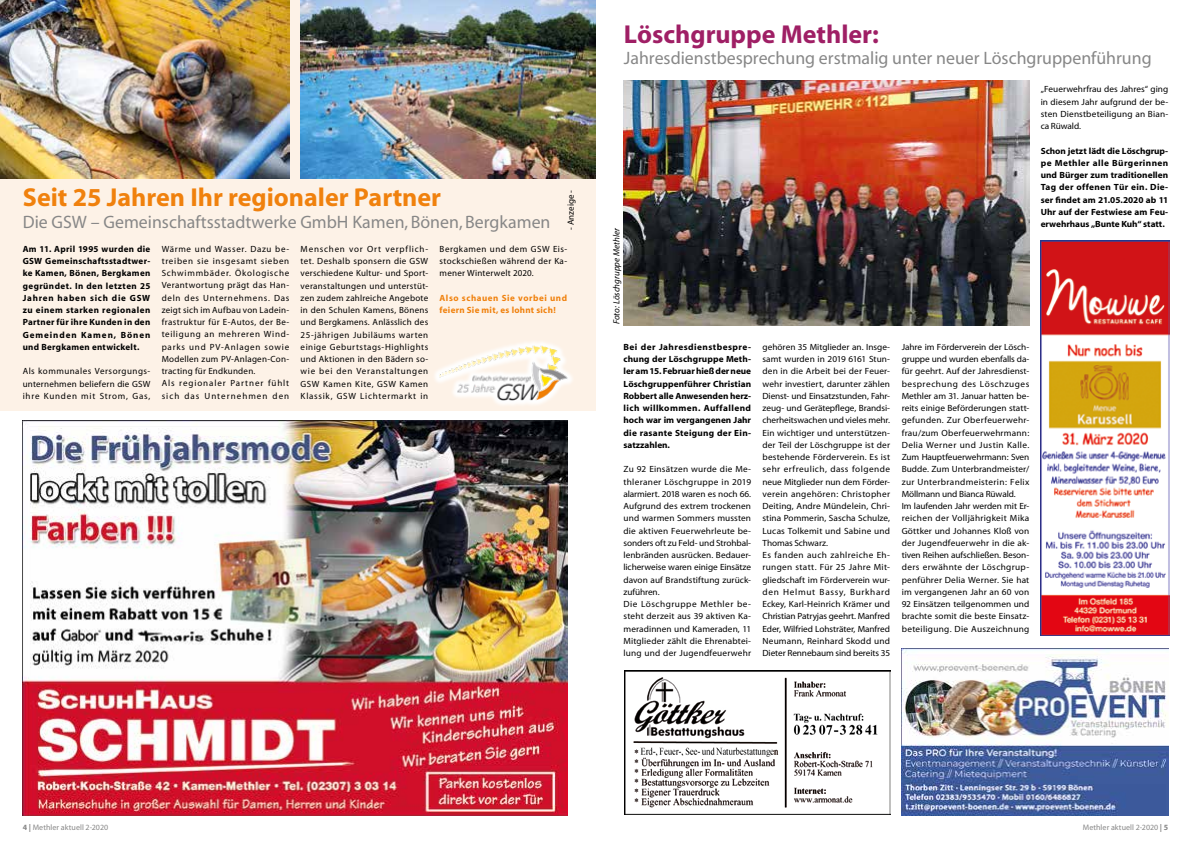
<style>
.page{position:relative;width:1191px;height:842px;background:#fff}
.page>*{position:absolute;margin:0;border:0;box-sizing:border-box;transform-origin:0 0}
.t1{font:700 26px "Myriad";color:#f0810d}
.t2{font:700 26px "Myriad";color:#9f1f65}
.t3{font:18px "Myriad";color:#878787}
.t4{font:9px/12.3px "Myriad";letter-spacing:.015em;color:#000;text-align:justify}
.t5{font:700 9px/12.3px "Myriad";letter-spacing:.015em;color:#000;text-align:justify}
.t6{font:9px/12.2px "Myriad";letter-spacing:.075em;color:#000}
.t7{font:700 9px/12.2px "Myriad";letter-spacing:.045em;color:#f0810d}
.t8{font:italic 9px "Myriad";color:#000}
.t9{font:8px "Myriad";letter-spacing:.005em;color:#878787}
.s1{font-weight:700}
</style>
<div class="page">
<div style="left:0;top:0;width:595px;height:411px;background:#fdf2e7"></div>
<img style="left:23px;top:421px;width:544px;height:394px">
<img style="left:1040px;top:241px;width:129px;height:394px">
<img style="left:624px;top:80px;width:405px;height:245px">
<img style="left:624px;top:670px;width:266px;height:145px">
<img style="left:0;top:0;width:289px;height:178px">
<img style="left:438px;top:343px;width:131px;height:61px">
<img style="left:300px;top:0;width:295px;height:178px">
<img style="left:901px;top:648px;width:267px;height:167px">
<h1 class="t1" style="left:23px;top:184px;width:420px">Seit 25 Jahren Ihr regionaler Partner</h1>
<h2 class="t3" style="left:23px;top:213px;width:529px">Die GSW – Gemeinschaftsstadtwerke GmbH Kamen, Bönen, Bergkamen</h2>
<p class="t4" style="left:301px;top:243px;width:129px">Menschen vor Ort verpflich&shy;tet. Deshalb sponsern die GSW verschiedene Kultur- und Sport&shy;veranstaltungen und unterstüt&shy;zen zudem zahlreiche Angebote in den Schulen Kamens, Bönens und Bergkamens. Anlässlich des 25-jährigen Jubiläums warten einige Geburtstags-Highlights und Aktionen in den Bädern so&shy;wie bei den Veranstaltungen GSW Kamen Kite, GSW Kamen Klassik, GSW Lichtermarkt in</p>
<p class="t4" style="left:439px;top:243px;width:129px">Bergkamen und dem GSW Eis&shy;stockschießen während der Ka&shy;mener Winterwelt 2020.</p>
<p class="t4" style="left:565px;top:230px;width:41px;rotate:-90deg">- Anzeige -</p>
<p class="t5" style="left:23px;top:243px;width:129px">Am 11. April 1995 wurden die GSW Gemeinschaftsstadtwer&shy;ke Kamen, Bönen, Bergkamen gegründet. In den letzten 25<br>Jahren haben sich die GSW zu einem starken regionalen Partner für ihre Kunden in den Gemeinden Kamen, Bönen und Bergkamen entwickelt.</p>
<p class="t4" style="left:23px;top:366px;width:129px">Als kommunales Versorgungs&shy;unternehmen beliefern die GSW ihre Kunden mit Strom, Gas,</p>
<p class="t6" style="left:162px;top:243px;width:129px">Wärme und Wasser. Dazu be&shy;treiben sie insgesamt sieben<br>Schwimmbäder. Ökologische<br>Verantwortung prägt das Han&shy;deln des Unternehmens. Das zeigt sich im Aufbau von Ladein&shy;frastruktur für E-Autos, der Be&shy;teiligung an mehreren Wind&shy;parks und PV-Anlagen sowie<br>Modellen zum PV-Anlagen-Con&shy;tracting für Endkunden.<br>Als regionaler Partner fühlt sich das Unternehmen den</p>
<p class="t7" style="left:439px;top:292px;width:129px">Also schauen Sie vorbei und feiern Sie mit, es lohnt sich!</p>
<h1 class="t2" style="left:624px;top:20px;width:256px">Löschgruppe Methler:</h1>
<h2 class="t3" style="left:624px;top:49px;width:529px">Jahresdienstbesprechung erstmalig unter neuer Löschgruppenführung</h2>
<p class="t8" style="left:612px;top:324px;width:98px;rotate:-90deg">Foto: Löschgruppe Methler</p>
<p class="t5" style="left:623px;top:341px;width:129px">Bei der Jahresdienstbespre&shy;chung der Löschgruppe Meth&shy;ler am 15. Februar hieß der neue Löschgruppenführer Christian Robbert alle Anwesenden herz&shy;lich willkommen. Auffallend hoch war im vergangenen Jahr die rasante Steigung der Ein&shy;satzzahlen.</p>
<p class="t4" style="left:623px;top:464px;width:129px;text-align:left">Zu 92 Einsätzen wurde die Me&shy;thleraner Löschgruppe in 2019 alarmiert. 2018 waren es noch 66.<br>Aufgrund des extrem trockenen und warmen Sommers mussten die aktiven Feuerwehrleute be&shy;sonders oft zu Feld- und Strohbal&shy;lenbränden ausrücken. Bedauer&shy;licherweise waren einige Einsätze davon auf Brandstiftung zurück&shy;zuführen.<br>Die Löschgruppe Methler be&shy;steht derzeit aus 39 aktiven Ka&shy;meradinnen und Kameraden, 11<br>Mitglieder zählt die Ehrenabtei&shy;lung und der Jugendfeuerwehr</p>
<p class="t4" style="left:762px;top:341px;width:129px;text-align:left">gehören 35 Mitglieder an. Insge&shy;samt wurden in 2019 6161 Stun&shy;den in die Arbeit bei der Feuer&shy;wehr investiert, darunter zählen<br>Dienst- und Einsatzstunden, Fahr&shy;zeug- und Gerätepflege, Brandsi&shy;cherheitswachen und vieles mehr.<br>Ein wichtiger und unterstützen&shy;der Teil der Löschgruppe ist der bestehende Förderverein. Es ist sehr erfreulich, dass folgende neue Mitglieder nun dem Förder&shy;verein angehören: Christopher<br>Deiting, Andre Mündelein, Chri&shy;stina Pommerin, Sascha Schulze,<br>Lucas Tolkemit und Sabine und<br>Thomas Schwarz.<br>Es fanden auch zahlreiche Eh&shy;rungen statt. Für 25 Jahre Mit&shy;gliedschaft im Förderverein wur&shy;den Helmut Bassy, Burkhard<br>Eckey, Karl-Heinrich Krämer und<br>Christian Patryjas geehrt. Manfred<br>Eder, Wilfried Lohsträter, Manfred<br>Neumann, Reinhard Skodd und<br>Dieter Rennebaum sind bereits 35</p>
<p class="t4" style="left:1040px;top:84px;width:129px">„Feuerwehrfrau des Jahres“ ging in diesem Jahr aufgrund der be&shy;sten Dienstbeteiligung an Bian&shy;ca Rüwald.</p>
<p class="t5" style="left:1040px;top:145px;width:129px">Schon jetzt lädt die Löschgrup&shy;pe Methler alle Bürgerinnen und Bürger zum traditionellen Tag der offenen Tür ein. Die&shy;ser findet am 21.05.2020 ab 11<br>Uhr auf der Festwiese am Feu&shy;erwehrhaus „Bunte Kuh“ statt.</p>
<p class="t4" style="left:901px;top:341px;width:129px;text-align:left">Jahre im Förderverein der Lösch&shy;gruppe und wurden ebenfalls da&shy;für geehrt. Auf der Jahresdienst&shy;besprechung des Löschzuges<br>Methler am 31. Januar hatten be&shy;reits einige Beförderungen statt&shy;gefunden. Zur Oberfeuerwehr&shy;frau/zum Oberfeuerwehrmann:<br>Delia Werner und Justin Kalle.<br>Zum Hauptfeuerwehrmann: Sven<br>Budde. Zum Unterbrandmeister/ zur Unterbrandmeisterin: Felix<br>Möllmann und Bianca Rüwald.<br>Im laufenden Jahr werden mit Er&shy;reichen der Volljährigkeit Mika<br>Göttker und Johannes Kloß von der Jugendfeuerwehr in die ak&shy;tiven Reihen aufschließen. Beson&shy;ders erwähnte der Löschgrup&shy;penführer Delia Werner. Sie hat im vergangenen Jahr an 60 von<br>92 Einsätzen teilgenommen und brachte somit die beste Einsatz&shy;beteiligung. Die Auszeichnung</p>
<p class="t9" style="left:23px;top:824px;width:87px"><span class="s1">4 |</span> Methler aktuell 2-2020</p>
<p class="t9" style="left:1082px;top:824px;width:87px">Methler aktuell 2-2020 <span class="s1">| 5</span></p>
</div>
